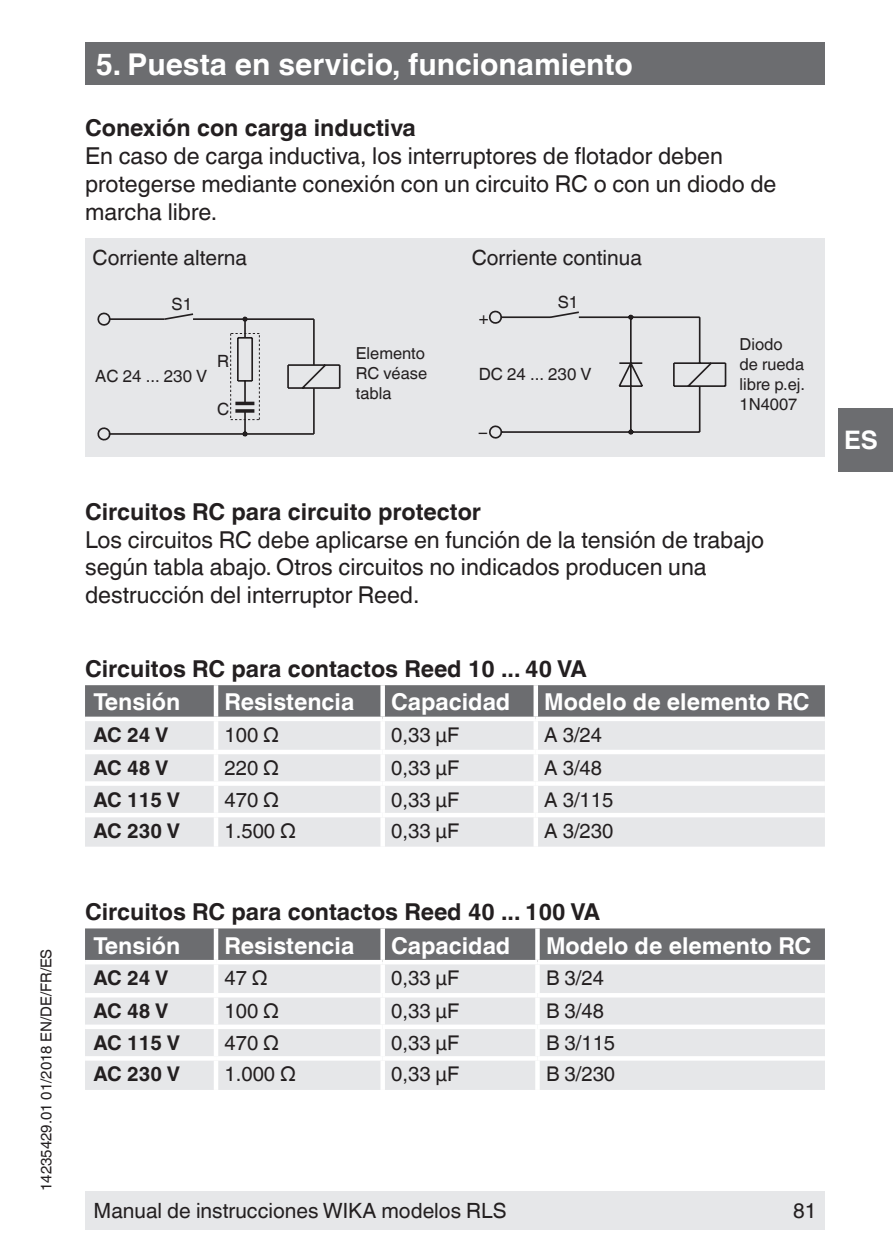
<style>
.page{position:relative;width:893px;height:1259px;background:#fff}
.page>*{position:absolute;margin:0;border:0;box-sizing:border-box;transform-origin:0 0}
.t1{font:700 30px "Helvetica World";color:#fff}
.t2{font:700 25.5px "Helvetica World";color:#fff}
.t3{font:23.4px/27.9px "Helvetica World";color:#231f20}
.t4{font:700 23.4px "Helvetica World";color:#231f20}
.t5{font:700 23.4px "Helvetica World";color:#fff}
.t6{font:21px "Helvetica World";color:#231f20}
.t7{font:20.4px "Helvetica World";color:#231f20}
.t8{font:700 20.4px "Helvetica World";color:#231f20}
.t9{font:16.8px "Helvetica World";color:#231f20}
.t10{font:16.5px/19.8px "Helvetica World";color:#231f20}
.t11{font:15px "Helvetica World";color:#231f20}
</style>
<div class="page">
<div style="left:85px;top:1191px;width:740px;height:38px;background:#e6e7e9"></div>
<div style="left:838px;top:408px;width:55px;height:64px;background:#6c6d70"></div>
<div style="left:85px;top:43px;width:740px;height:42px;background:#6c6d70"></div>
<div style="left:85px;top:685px;width:740px;height:31px;background:#6c6d70"></div>
<div style="left:85px;top:721px;width:740px;height:125px;background:#e6e7e9"></div>
<hr style="left:383px;top:750px;width:153px;height:4px;background:#fff">
<div style="left:383px;top:781px;width:153px;height:5px;background:#fff"></div>
<hr style="left:383px;top:813px;width:153px;height:4px;background:#fff">
<hr style="left:214px;top:685px;width:4px;height:31px;background:#fff">
<div style="left:380px;top:685px;width:5px;height:31px;background:#fff"></div>
<div style="left:533px;top:685px;width:5px;height:31px;background:#fff"></div>
<hr style="left:214px;top:721px;width:4px;height:29px;background:#fff">
<div style="left:380px;top:721px;width:5px;height:29px;background:#fff"></div>
<div style="left:533px;top:721px;width:5px;height:29px;background:#fff"></div>
<hr style="left:85px;top:750px;width:131px;height:4px;background:#fff">
<hr style="left:216px;top:750px;width:167px;height:4px;background:#fff">
<hr style="left:214px;top:754px;width:4px;height:27px;background:#fff">
<div style="left:380px;top:754px;width:5px;height:27px;background:#fff"></div>
<hr style="left:536px;top:750px;width:289px;height:4px;background:#fff">
<div style="left:533px;top:754px;width:5px;height:27px;background:#fff"></div>
<div style="left:85px;top:781px;width:131px;height:5px;background:#fff"></div>
<div style="left:216px;top:781px;width:167px;height:5px;background:#fff"></div>
<hr style="left:214px;top:786px;width:4px;height:27px;background:#fff">
<div style="left:380px;top:786px;width:5px;height:27px;background:#fff"></div>
<div style="left:536px;top:781px;width:289px;height:5px;background:#fff"></div>
<div style="left:533px;top:786px;width:5px;height:27px;background:#fff"></div>
<hr style="left:85px;top:813px;width:131px;height:4px;background:#fff">
<hr style="left:216px;top:813px;width:167px;height:4px;background:#fff">
<hr style="left:214px;top:817px;width:4px;height:29px;background:#fff">
<div style="left:380px;top:817px;width:5px;height:29px;background:#fff"></div>
<hr style="left:536px;top:813px;width:289px;height:4px;background:#fff">
<div style="left:533px;top:817px;width:5px;height:29px;background:#fff"></div>
<div style="left:85px;top:928px;width:740px;height:32px;background:#6c6d70"></div>
<div style="left:85px;top:964px;width:740px;height:126px;background:#e6e7e9"></div>
<hr style="left:383px;top:993px;width:154px;height:4px;background:#fff">
<div style="left:383px;top:1024px;width:154px;height:5px;background:#fff"></div>
<hr style="left:383px;top:1056px;width:154px;height:4px;background:#fff">
<hr style="left:214px;top:928px;width:4px;height:32px;background:#fff">
<div style="left:380px;top:928px;width:5px;height:32px;background:#fff"></div>
<div style="left:535px;top:928px;width:5px;height:32px;background:#fff"></div>
<hr style="left:214px;top:964px;width:4px;height:29px;background:#fff">
<div style="left:380px;top:964px;width:5px;height:29px;background:#fff"></div>
<div style="left:535px;top:964px;width:5px;height:29px;background:#fff"></div>
<hr style="left:85px;top:993px;width:131px;height:4px;background:#fff">
<hr style="left:216px;top:993px;width:167px;height:4px;background:#fff">
<hr style="left:214px;top:997px;width:4px;height:27px;background:#fff">
<div style="left:380px;top:997px;width:5px;height:27px;background:#fff"></div>
<hr style="left:537px;top:993px;width:288px;height:4px;background:#fff">
<div style="left:535px;top:997px;width:5px;height:27px;background:#fff"></div>
<div style="left:85px;top:1024px;width:131px;height:5px;background:#fff"></div>
<div style="left:216px;top:1024px;width:167px;height:5px;background:#fff"></div>
<hr style="left:214px;top:1029px;width:4px;height:27px;background:#fff">
<div style="left:380px;top:1029px;width:5px;height:27px;background:#fff"></div>
<div style="left:537px;top:1024px;width:288px;height:5px;background:#fff"></div>
<div style="left:535px;top:1029px;width:5px;height:27px;background:#fff"></div>
<hr style="left:85px;top:1056px;width:131px;height:4px;background:#fff">
<hr style="left:216px;top:1056px;width:167px;height:4px;background:#fff">
<hr style="left:214px;top:1060px;width:4px;height:30px;background:#fff">
<div style="left:380px;top:1060px;width:5px;height:30px;background:#fff"></div>
<hr style="left:537px;top:1056px;width:288px;height:4px;background:#fff">
<div style="left:535px;top:1060px;width:5px;height:30px;background:#fff"></div>
<div style="left:85px;top:238px;width:740px;height:218px;background:#e6e7e9"></div>
<hr style="left:109px;top:433px;width:205px;height:2px;background:#231f20">
<hr style="left:109px;top:318px;width:56px;height:2px;background:#231f20">
<svg style="left:97px;top:312px;width:16px;height:14px"></svg>
<svg style="left:97px;top:427px;width:16px;height:14px"></svg>
<svg style="left:163px;top:313px;width:178px;height:124px"></svg>
<svg style="left:488px;top:310px;width:239px;height:129px"></svg>
<p class="t11" style="left:38px;top:1191px;width:244px;rotate:-90deg">14235429.01 01/2018 EN/DE/FR/ES</p>
<p class="t1" style="left:96px;top:47px;width:539px">5. Puesta en servicio, funcionamiento</p>
<p class="t4" style="left:85px;top:114px;width:332px">Conexión con carga inductiva</p>
<p class="t3" style="left:85px;top:142px;width:693px">En caso de carga inductiva, los interruptores de flotador deben protegerse mediante conexión con un circuito RC o con un diodo de marcha libre.</p>
<p class="t6" style="left:92px;top:245px;width:156px">Corriente alterna</p>
<p class="t6" style="left:472px;top:245px;width:172px">Corriente continua</p>
<p class="t9" style="left:172px;top:295px;width:22px">S1</p>
<p class="t9" style="left:95px;top:366px;width:113px">AC 24 ... 230 V</p>
<p class="t9" style="left:217px;top:351px;width:14px">R</p>
<p class="t9" style="left:217px;top:399px;width:14px">C</p>
<p class="t10" style="left:356px;top:344px;width:73px">Elemento<br>RC véase tabla</p>
<p class="t9" style="left:479px;top:308px;width:11px">+</p>
<p class="t9" style="left:558px;top:293px;width:22px">S1</p>
<p class="t9" style="left:479px;top:364px;width:114px">DC 24 ... 230 V</p>
<p class="t9" style="left:479px;top:423px;width:10px">–</p>
<p class="t10" style="left:739px;top:334px;width:67px">Diodo de rueda libre p.ej.<br>1N4007</p>
<p class="t4" style="left:85px;top:498px;width:398px">Circuitos RC para circuito protector</p>
<p class="t3" style="left:85px;top:525px;width:681px">Los circuitos RC debe aplicarse en función de la tensión de trabajo según tabla abajo. Otros circuitos no indicados producen una destrucción del interruptor Reed.</p>
<p class="t4" style="left:85px;top:655px;width:503px">Circuitos RC para contactos Reed 10 ... 40 VA</p>
<p class="t5" style="left:94px;top:688px;width:88px">Tensión</p>
<p class="t5" style="left:225px;top:688px;width:131px">Resistencia</p>
<p class="t5" style="left:391px;top:688px;width:121px">Capacidad</p>
<p class="t5" style="left:544px;top:688px;width:267px">Modelo de elemento RC</p>
<p class="t8" style="left:94px;top:723px;width:76px">AC 24 V</p>
<p class="t7" style="left:225px;top:723px;width:56px">100 Ω</p>
<p class="t7" style="left:391px;top:723px;width:69px">0,33 μF</p>
<p class="t7" style="left:544px;top:723px;width:59px">A 3/24</p>
<p class="t8" style="left:94px;top:756px;width:76px">AC 48 V</p>
<p class="t7" style="left:225px;top:756px;width:56px">220 Ω</p>
<p class="t7" style="left:391px;top:756px;width:69px">0,33 μF</p>
<p class="t7" style="left:544px;top:756px;width:59px">A 3/48</p>
<p class="t8" style="left:94px;top:787px;width:88px">AC 115 V</p>
<p class="t7" style="left:225px;top:787px;width:56px">470 Ω</p>
<p class="t7" style="left:391px;top:787px;width:69px">0,33 μF</p>
<p class="t7" style="left:544px;top:787px;width:71px">A 3/115</p>
<p class="t8" style="left:94px;top:819px;width:88px">AC 230 V</p>
<p class="t7" style="left:225px;top:819px;width:73px">1.500 Ω</p>
<p class="t7" style="left:391px;top:819px;width:69px">0,33 μF</p>
<p class="t7" style="left:544px;top:819px;width:71px">A 3/230</p>
<p class="t4" style="left:85px;top:898px;width:517px">Circuitos RC para contactos Reed 40 ... 100 VA</p>
<p class="t5" style="left:94px;top:932px;width:88px">Tensión</p>
<p class="t5" style="left:225px;top:932px;width:131px">Resistencia</p>
<p class="t5" style="left:391px;top:932px;width:121px">Capacidad</p>
<p class="t5" style="left:546px;top:932px;width:267px">Modelo de elemento RC</p>
<p class="t8" style="left:94px;top:966px;width:76px">AC 24 V</p>
<p class="t7" style="left:225px;top:966px;width:45px">47 Ω</p>
<p class="t7" style="left:391px;top:966px;width:69px">0,33 μF</p>
<p class="t7" style="left:546px;top:966px;width:59px">B 3/24</p>
<p class="t8" style="left:94px;top:999px;width:76px">AC 48 V</p>
<p class="t7" style="left:225px;top:999px;width:56px">100 Ω</p>
<p class="t7" style="left:391px;top:999px;width:69px">0,33 μF</p>
<p class="t7" style="left:546px;top:999px;width:59px">B 3/48</p>
<p class="t8" style="left:94px;top:1031px;width:88px">AC 115 V</p>
<p class="t7" style="left:225px;top:1031px;width:56px">470 Ω</p>
<p class="t7" style="left:391px;top:1031px;width:69px">0,33 μF</p>
<p class="t7" style="left:546px;top:1031px;width:71px">B 3/115</p>
<p class="t8" style="left:94px;top:1062px;width:88px">AC 230 V</p>
<p class="t7" style="left:225px;top:1062px;width:73px">1.000 Ω</p>
<p class="t7" style="left:391px;top:1062px;width:69px">0,33 μF</p>
<p class="t7" style="left:546px;top:1062px;width:71px">B 3/230</p>
<p class="t2" style="left:844px;top:426px;width:35px">ES</p>
<p class="t6" style="left:94px;top:1198px;width:415px">Manual de instrucciones WIKA modelos RLS</p>
<p class="t6" style="left:793px;top:1198px;width:25px">81</p>
</div>
